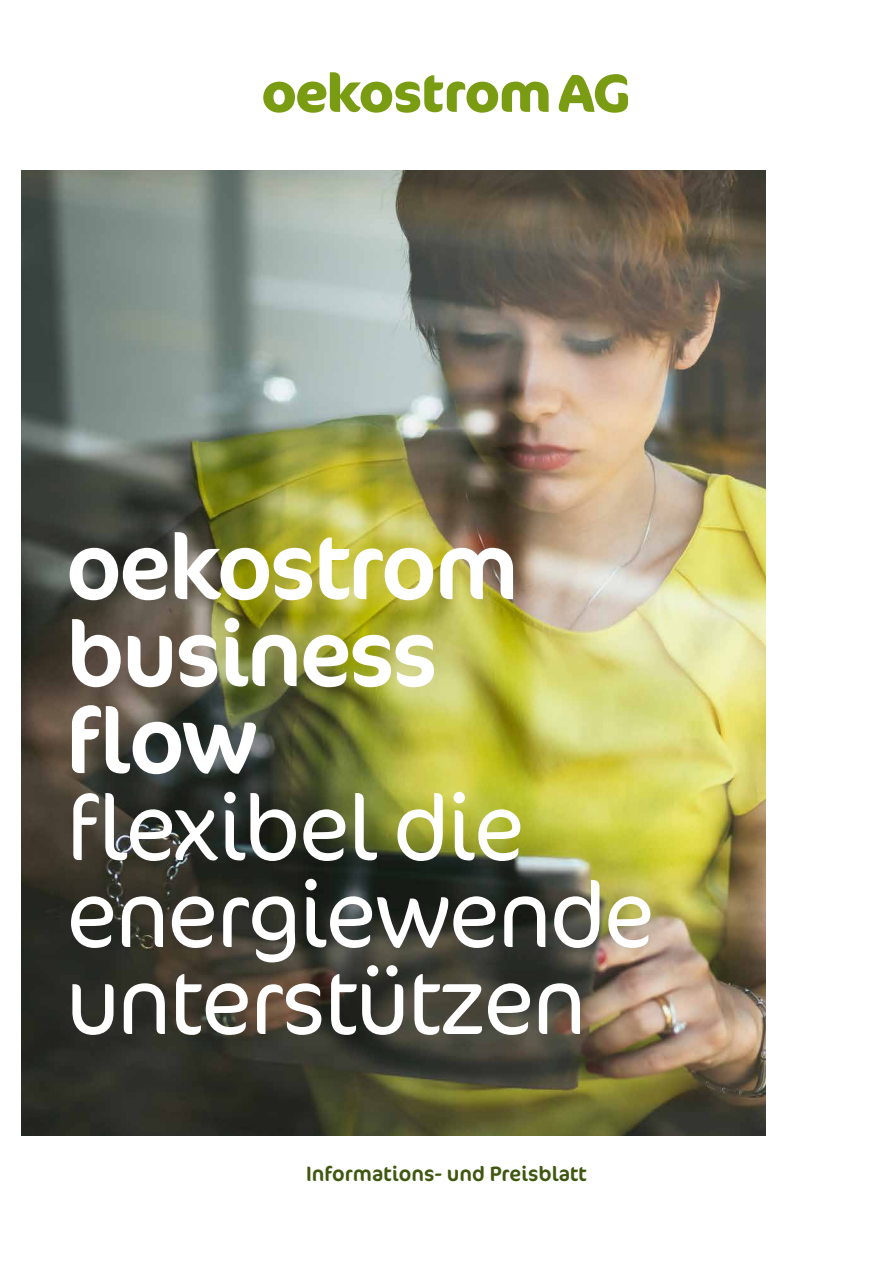
<style>
.page{position:relative;width:893px;height:1263px;background:#fff}
.page>*{position:absolute;margin:0;border:0;box-sizing:border-box;transform-origin:0 0}
.t1{font:300 93px/87px "Cocon Pro";letter-spacing:-.03em;color:#fff}
.t2{font:93px/87px "Cocon Pro";letter-spacing:-.03em;color:#fff}
.t3{font:21px "Cocon Pro";color:#3f570e}
</style>
<div class="page">
<img style="left:21px;top:170px;width:744px;height:965px">
<svg style="left:263px;top:72px;width:365px;height:41px"></svg>
<p class="t2" style="left:66px;top:522px;width:455px">oekostrom business flow</p>
<p class="t1" style="left:66px;top:783px;width:591px">flexibel die energiewende unterstützen</p>
<p class="t3" style="left:306px;top:1160px;width:282px">Informations- und Preisblatt</p>
</div>
